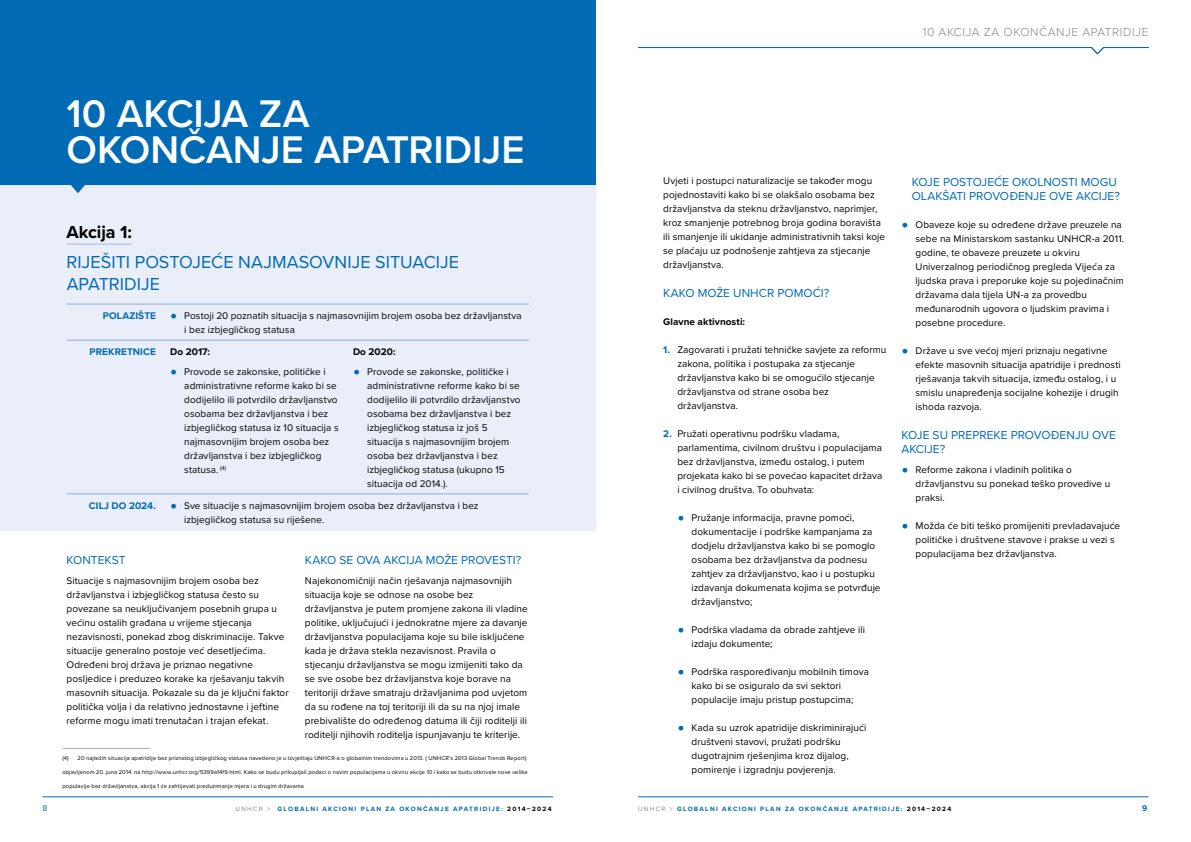
<style>
.page{position:relative;width:1191px;height:842px;background:#fff}
.page>*{position:absolute;margin:0;border:0;box-sizing:border-box;transform-origin:0 0}
.t1{font:600 40px/36px "Proxima Nova";letter-spacing:-.005em;color:#fff}
.t2{font:18px/21.6px "Proxima Nova";letter-spacing:.005em;color:#006ab4}
.t3{font:700 18px "Proxima Nova";letter-spacing:-.01em;color:#000}
.t4{font:12px/14.4px "Proxima Nova";letter-spacing:.005em;color:#006ab4;text-align:right}
.t5{font:300 12px "Proxima Nova";letter-spacing:.05em;color:#878787}
.t6{font:10px/14px "Proxima Nova";letter-spacing:.005em;color:#000}
.t7{font:700 10px "Proxima Nova";letter-spacing:.005em;color:#000}
.t8{font:700 10px "Proxima Nova";letter-spacing:.01em;color:#006ab4}
.t9{font:8.5px "Proxima Nova";color:#006ab4}
.t10{font:700 8.5px "Proxima Nova";color:#006ab4}
.t11{font:700 6.5px "Proxima Nova";letter-spacing:.2em;color:#006ab4}
.t12{font:5.8px "Proxima Nova";letter-spacing:.025em;color:#000}
.s1{font-weight:700;color:#006ab4}
.s2{font-weight:700;font-size:20px;color:#006ab4}
.s3{font-weight:400;color:#878787}
.s4{color:#000}
</style>
<div class="page">
<div style="left:0;top:173px;width:595px;height:358px;background:#eaeef9"></div>
<div style="left:0;top:0;width:595px;height:184px;background:#006ab4"></div>
<hr style="left:67px;top:244px;width:65px;height:1px;background:#a5bde4">
<hr style="left:67px;top:304px;width:96px;height:1px;background:#8daedc">
<hr style="left:163px;top:304px;width:183px;height:1px;background:#8daedc">
<hr style="left:346px;top:304px;width:183px;height:1px;background:#8daedc">
<hr style="left:67px;top:340px;width:96px;height:1px;background:#8daedc">
<hr style="left:163px;top:340px;width:183px;height:1px;background:#8daedc">
<hr style="left:346px;top:340px;width:183px;height:1px;background:#8daedc">
<hr style="left:67px;top:494px;width:96px;height:1px;background:#8daedc">
<hr style="left:163px;top:494px;width:183px;height:1px;background:#8daedc">
<hr style="left:346px;top:494px;width:183px;height:1px;background:#8daedc">
<hr style="left:63px;top:748px;width:87px;height:1px;background:#000">
<hr style="left:638px;top:796px;width:510px;height:1px;background:#006ab4">
<hr style="left:43px;top:796px;width:510px;height:1px;background:#006ab4">
<svg style="left:638px;top:47px;width:510px;height:7px"></svg>
<svg style="left:67px;top:184px;width:22px;height:9px"></svg>
<h1 class="t1" style="left:67px;top:96px;width:459px">10 AKCIJA ZA<br>OKONČANJE APATRIDIJE</h1>
<h2 class="t3" style="left:67px;top:221px;width:67px">Akcija 1:</h2>
<h2 class="t2" style="left:67px;top:252px;width:384px">RIJEŠITI POSTOJEĆE NAJMASOVNIJE SITUACIJE<br>APATRIDIJE</h2>
<p class="t6" style="left:184px;top:309px;width:339px;text-indent:-81px"><span class="s1">POLAZIŠTE</span> <span class="s2">•</span> Postoji 20 poznatih situacija s najmasovnijim brojem osoba bez državljanstva i bez izbjegličkog statusa</p>
<p class="t8" style="left:89px;top:346px;width:68px">PREKRETNICE</p>
<p class="t7" style="left:170px;top:346px;width:41px">Do 2017:</p>
<p class="t6" style="left:184px;top:365px;width:156px;text-indent:-14px"><span class="s2">•</span> Provode se zakonske, političke i administrativne reforme kako bi se dodijelilo ili potvrdilo državljanstvo osobama bez državljanstva i bez izbjegličkog statusa iz 10 situacija s najmasovnijim brojem osoba bez državljanstva i bez izbjegličkog statusa. <sup>(4)</sup></p>
<p class="t7" style="left:353px;top:346px;width:44px">Do 2020:</p>
<p class="t6" style="left:367px;top:365px;width:155px;text-indent:-14px"><span class="s2">•</span> Provode se zakonske, političke i administrativne reforme kako bi se dodijelilo ili potvrdilo državljanstvo osobama bez državljanstva i bez izbjegličkog statusa iz još 5 situacija s najmasovnijim brojem osoba bez državljanstva i bez izbjegličkog statusa (ukupno 15 situacija od 2014.).</p>
<p class="t6" style="left:184px;top:499px;width:296px;text-indent:-95px"><span class="s1">CILJ DO 2024.</span> <span class="s2">•</span> Sve situacije s najmasovnijim brojem osoba bez državljanstva i bez izbjegličkog statusa su riješene.</p>
<p class="t4" style="left:67px;top:553px;width:60px">KONTEKST</p>
<p class="t6" style="left:67px;top:574px;width:224px">Situacije s najmasovnijim brojem osoba bez državljanstva i izbjegličkog statusa često su povezane sa neuključivanjem posebnih grupa u većinu ostalih građana u vrijeme stjecanja nezavisnosti, ponekad zbog diskriminacije. Takve situacije generalno postoje već desetljećima.<br>Određeni broj država je priznao negativne posljedice i preduzeo korake ka rješavanju takvih masovnih situacija. Pokazale su da je ključni faktor politička volja i da relativno jednostavne i jeftine reforme mogu imati trenutačan i trajan efekat.</p>
<p class="t4" style="left:305px;top:553px;width:218px">KAKO SE OVA AKCIJA MOŽE PROVESTI?</p>
<p class="t6" style="left:305px;top:574px;width:224px">Najekonomičniji način rješavanja najmasovnijih situacija koje se odnose na osobe bez državljanstva je putem promjene zakona ili vladine politike, uključujući i jednokratne mjere za davanje državljanstva populacijama koje su bile isključene kada je država stekla nezavisnost. Pravila o stjecanju državljanstva se mogu izmijeniti tako da se sve osobe bez državljanstva koje borave na teritoriji države smatraju državljanima pod uvjetom da su rođene na toj teritoriji ili da su na njoj imale prebivalište do određenog datuma ili čiji roditelji ili roditelji njihovih roditelja ispunjavanju te kriterije.</p>
<p class="t12" style="left:62px;top:755px;width:466px">(4) 20 najtežih situacija apatridije bez priznatog izbjegličkog statusa navedeno je u Izvještaju UNHCR-a o globalnim trendovima u 2013. ( UNHCR’s 2013 Global Trends Report)</p>
<p class="t12" style="left:62px;top:769px;width:467px">objavljenom 20. juna 2014. na http://www.unhcr.org/5399a14f9.html. Kako se budu prikupljali podaci o novim populacijama u okviru akcije 10 i kako se budu otkrivale nove velike</p>
<p class="t12" style="left:62px;top:783px;width:243px">populacije bez državljanstva, akcija 1 će zahtijevati preduzimanje mjera i u drugim državama</p>
<p class="t5" style="left:922px;top:25px;width:227px">10 AKCIJA ZA OKONČANJ E APATRIDIJ E</p>
<p class="t6" style="left:663px;top:174px;width:223px">Uvjeti i postupci naturalizacije se također mogu pojednostaviti kako bi se olakšalo osobama bez državljanstva da steknu državljanstvo, naprimjer, kroz smanjenje potrebnog broja godina boravišta ili smanjenje ili ukidanje administrativnih taksi koje se plaćaju uz podnošenje zahtjeva za stjecanje državljanstva.</p>
<p class="t4" style="left:663px;top:286px;width:168px">KAKO MOŽE UNHCR POMOĆI?</p>
<p class="t7" style="left:663px;top:315px;width:83px">Glavne aktivnosti:</p>
<p class="t6" style="left:677px;top:343px;width:210px;text-indent:-14px"><span class="s1">1.</span> Zagovarati i pružati tehničke savjete za reformu zakona, politika i postupaka za stjecanje državljanstva kako bi se omogućilo stjecanje državljanstva od strane osoba bez državljanstva.</p>
<p class="t6" style="left:677px;top:427px;width:207px;text-indent:-14px"><span class="s1">2.</span> Pružati operativnu podršku vladama, parlamentima, civilnom društvu i populacijama bez državljanstva, između ostalog, i putem projekata kako bi se povećao kapacitet država i civilnog društva. To obuhvata:</p>
<p class="t6" style="left:691px;top:511px;width:190px;text-indent:-14px"><span class="s2">•</span> Pružanje informacija, pravne pomoći, dokumentacije i podrške kampanjama za dodjelu državljanstva kako bi se pomoglo osobama bez državljanstva da podnesu zahtjev za državljanstvo, kao i u postupku izdavanja dokumenata kojima se potvrđuje državljanstvo;</p>
<p class="t6" style="left:691px;top:623px;width:175px;text-indent:-14px"><span class="s2">•</span> Podrška vladama da obrade zahtjeve ili izdaju dokumente;</p>
<p class="t6" style="left:691px;top:665px;width:179px;text-indent:-14px"><span class="s2">•</span> Podrška raspoređivanju mobilnih timova kako bi se osiguralo da svi sektori populacije imaju pristup postupcima;</p>
<p class="t6" style="left:691px;top:721px;width:176px;text-indent:-14px"><span class="s2">•</span> Kada su uzrok apatridije diskriminirajući društveni stavovi, pružati podršku dugotrajnim rješenjima kroz dijalog, pomirenje i izgradnju povjerenja.</p>
<p class="t4" style="left:911px;top:175px;width:210px">POSTOJEĆE OKOLNOSTI MOG U<br>OLAKŠATI PROVOĐENJE OVE AKCIJE?</p>
<p class="t6" style="left:915px;top:218px;width:210px;text-indent:-14px"><span class="s2">•</span> Obaveze koje su određene države preuzele na sebe na Ministarskom sastanku UNHCR-a 2011. godine, te obaveze preuzete u okviru Univerzalnog periodičnog pregleda Vijeća za ljudska prava i preporuke koje su pojedinačnim državama dala tijela UN-a za provedbu međunarodnih ugovora o ljudskim pravima i posebne procedure.</p>
<p class="t6" style="left:915px;top:344px;width:207px;text-indent:-14px"><span class="s2">•</span> Države u sve većoj mjeri priznaju negativne efekte masovnih situacija apatridije i prednosti rješavanja takvih situacija, između ostalog, i u smislu unapređenja socijalne kohezije i drugih ishoda razvoja.</p>
<p class="t4" style="left:901px;top:428px;width:15px">KOJE</p>
<p class="t4" style="left:911px;top:175px;width:15px">KOJE</p>
<p class="t4" style="left:901px;top:428px;width:214px;text-align:left;text-indent:31px">SU PREPREKE PROVOĐENJU OVE<br>AKCIJE?</p>
<p class="t6" style="left:915px;top:463px;width:196px;text-indent:-14px"><span class="s2">•</span> Reforme zakona i vladinih politika o državljanstvu su ponekad teško provedive u praksi.</p>
<p class="t6" style="left:915px;top:519px;width:206px;text-indent:-14px"><span class="s2">•</span> Možda će biti teško promijeniti prevladavajuće političke i društvene stavove i prakse u vezi s populacijama bez državljanstva.</p>
<p class="t9" style="left:43px;top:803px;width:6px">8</p>
<p class="t11" style="left:235px;top:805px;width:318px"><span class="s3">UNHCR &gt;</span> GLOBALNI AKCIONI PLAN ZA OKONČANJE APATRIDIJE: <span class="s4">2014–2024</span></p>
<p class="t11" style="left:638px;top:805px;width:315px"><span class="s3">UNHCR &gt;</span> GLOBALNI AKCIONI PLAN ZA OKONČANJE APATRIDIJE: <span class="s4">2014–2024</span></p>
<p class="t10" style="left:1142px;top:803px;width:7px">9</p>
</div>
